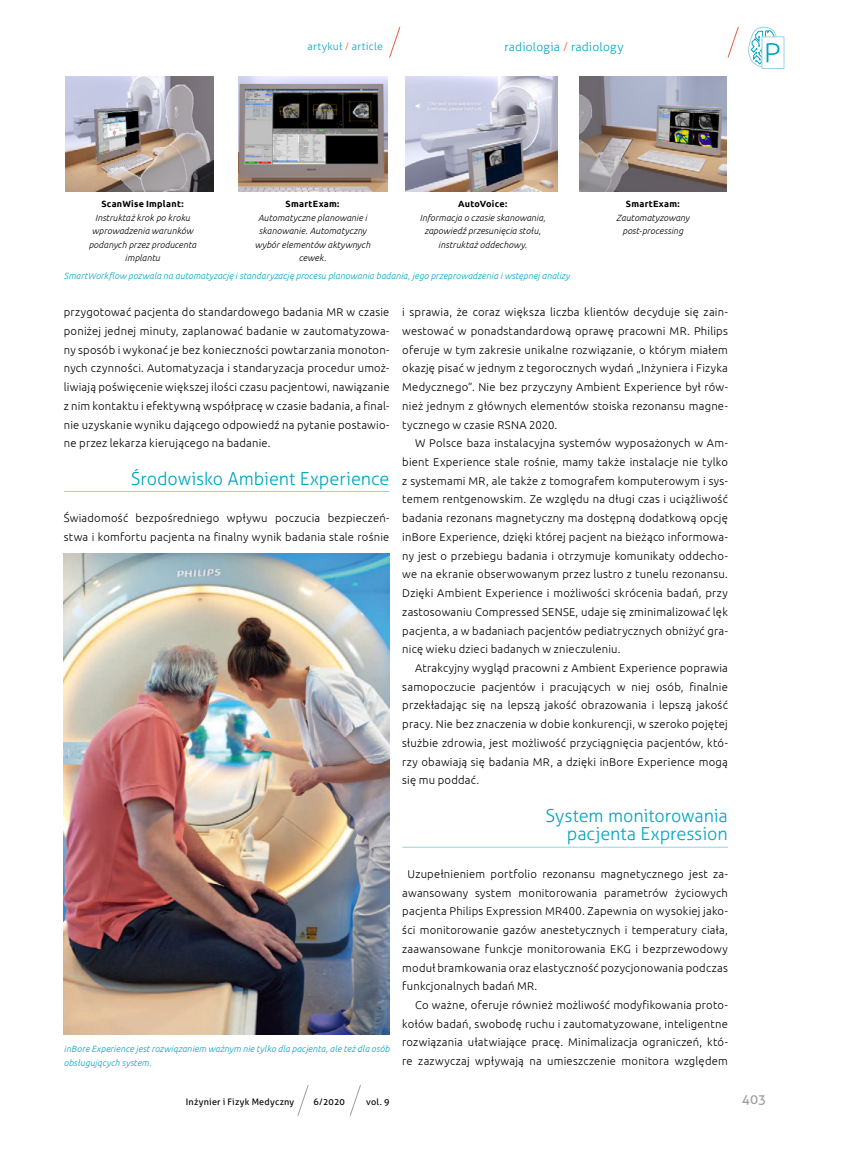
<style>
.page{position:relative;width:862px;height:1149px;background:#fff}
.page>*{position:absolute;margin:0;border:0;box-sizing:border-box;transform-origin:0 0}
.t1{font:300 18px/18.8px "Aller";letter-spacing:-.005em;color:#00a6c0;text-align:right}
.t2{font:13.5px "Aller";color:#9d9d9c}
.t3{font:300 12px "Aller";letter-spacing:.015em;color:#00a6c0}
.t4{font:300 11.25px/18.8px "Ubuntu";letter-spacing:.02em;color:#000;text-align:justify}
.t5{font:300 10.5px "Aller";letter-spacing:.025em;color:#00a6c0}
.t6{font:italic 300 9px/13.5px "Ubuntu";letter-spacing:.015em;color:#000;text-align:center}
.t7{font:italic 300 9px/13.5px "Ubuntu";letter-spacing:.015em;color:#00a6c0}
.t8{font:700 9px "Ubuntu";letter-spacing:.03em;color:#000}
.t9{font:9px "Aller";letter-spacing:.025em;color:#000}
.s1{color:#eb5d40}
</style>
<div class="page">
<svg style="left:297px;top:1085px;width:11px;height:30px"></svg>
<svg style="left:389px;top:26px;width:11px;height:32px"></svg>
<svg style="left:350px;top:1085px;width:10px;height:30px"></svg>
<div style="left:761px;top:36px;width:23px;height:33px;background:#fff;border:1px solid #98d4e2"></div>
<svg style="left:713px;top:26px;width:67px;height:127px"></svg>
<hr style="left:64px;top:491px;width:325px;height:1px;background:#98d4e2">
<hr style="left:402px;top:846px;width:325px;height:1px;background:#98d4e2">
<img style="left:66px;top:77px;width:148px;height:114px">
<img style="left:238px;top:77px;width:149px;height:114px">
<img style="left:405px;top:77px;width:152px;height:114px">
<img style="left:579px;top:77px;width:147px;height:114px">
<img style="left:64px;top:553px;width:325px;height:481px">
<p class="t8" style="left:101px;top:198px;width:84px">ScanWise Implant:</p>
<p class="t6" style="left:89px;top:210px;width:109px">Instruktaż krok po kroku wprowadzenia warunków podanych przez producenta implantu</p>
<p class="t5" style="left:307px;top:40px;width:77px">artykuł <span class="s1">/</span> article</p>
<p class="t3" style="left:504px;top:40px;width:120px">radiologia <span class="s1">/</span> radiology</p>
<p class="t8" style="left:285px;top:198px;width:55px">SmartExam:</p>
<p class="t6" style="left:255px;top:210px;width:117px">Automatyczne planowanie i skanowanie. Automatyczny wybór elementów aktywnych cewek.</p>
<p class="t8" style="left:458px;top:198px;width:51px">AutoVoice:</p>
<p class="t6" style="left:419px;top:210px;width:127px">Informacja o czasie skanowania, zapowiedź przesunięcia stołu, instruktaż oddechowy.</p>
<p class="t8" style="left:625px;top:198px;width:55px">SmartExam:</p>
<p class="t6" style="left:616px;top:210px;width:74px">Zautomatyzowany post-processing</p>
<p class="t7" style="left:64px;top:268px;width:507px">SmartWorkflow pozwala na automatyzację i standaryzację procesu planowania badania, jego przeprowadzenia i wstępnej analizy</p>
<p class="t4" style="left:64px;top:302px;width:327px">przygotować pacjenta do standardowego badania MR w czasie poniżej jednej minuty, zaplanować badanie w zautomatyzowa&shy;ny sposób i wykonać je bez konieczności powtarzania monoton&shy;nych czynności. Automatyzacja i standaryzacja procedur umoż&shy;liwiają poświęcenie większej ilości czasu pacjentowi, nawiązanie z nim kontaktu i efektywną współpracę w czasie badania, a final&shy;nie uzyskanie wyniku dającego odpowiedź na pytanie postawio&shy;ne przez lekarza kierującego na badanie.</p>
<h1 class="t1" style="left:131px;top:469px;width:260px">Środowisko Ambient Experience</h1>
<p class="t4" style="left:64px;top:508px;width:327px">Świadomość bezpośredniego wpływu poczucia bezpieczeń&shy;stwa i komfortu pacjenta na finalny wynik badania stale rośnie</p>
<p class="t7" style="left:64px;top:1041px;width:327px">inBore Experience jest rozwiązaniem ważnym nie tylko dla pacjenta, ale też dla osób obsługujących system.</p>
<p class="t4" style="left:402px;top:302px;width:327px">i sprawia, że coraz większa liczba klientów decyduje się zain&shy;westować w ponadstandardową oprawę pracowni MR. Philips oferuje w tym zakresie unikalne rozwiązanie, o którym miałem okazję pisać w jednym z tegorocznych wydań „Inżyniera i Fizyka Medycznego”. Nie bez przyczyny Ambient Experience był rów&shy;nież jednym z głównych elementów stoiska rezonansu magne&shy;tycznego w czasie RSNA 2020.</p>
<p class="t4" style="left:402px;top:433px;width:327px;text-indent:13px">W Polsce baza instalacyjna systemów wyposażonych w Am&shy;bient Experience stale rośnie, mamy także instalacje nie tylko z systemami MR, ale także z tomografem komputerowym i sys&shy;temem rentgenowskim. Ze względu na długi czas i uciążliwość badania rezonans magnetyczny ma dostępną dodatkową opcję inBore Experience, dzięki której pacjent na bieżąco informowa&shy;ny jest o przebiegu badania i otrzymuje komunikaty oddecho&shy;we na ekranie obserwowanym przez lustro z tunelu rezonansu.<br>Dzięki Ambient Experience i możliwości skrócenia badań, przy zastosowaniu Compressed SENSE, udaje się zminimalizować lęk pacjenta, a w badaniach pacjentów pediatrycznych obniżyć gra&shy;nicę wieku dzieci badanych w znieczuleniu.</p>
<p class="t4" style="left:402px;top:658px;width:327px;text-indent:13px">Atrakcyjny wygląd pracowni z Ambient Experience poprawia samopoczucie pacjentów i pracujących w niej osób, finalnie przekładając się na lepszą jakość obrazowania i lepszą jakość pracy. Nie bez znaczenia w dobie konkurencji, w szeroko pojętej służbie zdrowia, jest możliwość przyciągnięcia pacjentów, któ&shy;rzy obawiają się badania MR, a dzięki inBore Experience mogą się mu poddać.</p>
<h1 class="t1" style="left:545px;top:805px;width:184px">System monitorowania pacjenta Expression</h1>
<p class="t4" style="left:402px;top:864px;width:327px;text-indent:5px">Uzupełnieniem portfolio rezonansu magnetycznego jest za&shy;awansowany system monitorowania parametrów życiowych pacjenta Philips Expression MR400. Zapewnia on wysokiej jako&shy;ści monitorowanie gazów anestetycznych i temperatury ciała, zaawansowane funkcje monitorowania EKG i bezprzewodowy moduł bramkowania oraz elastyczność pozycjonowania podczas funkcjonalnych badań MR.</p>
<p class="t4" style="left:402px;top:994px;width:327px;text-indent:13px">Co ważne, oferuje również możliwość modyfikowania proto&shy;kołów badań, swobodę ruchu i zautomatyzowane, inteligentne rozwiązania ułatwiające pracę. Minimalizacja ograniczeń, któ&shy;re zazwyczaj wpływają na umieszczenie monitora względem</p>
<p class="t9" style="left:186px;top:1095px;width:110px">Inżynier i Fizyk Medyczny</p>
<p class="t9" style="left:313px;top:1095px;width:33px">6/2020</p>
<p class="t9" style="left:366px;top:1095px;width:25px">vol. 9</p>
<p class="t2" style="left:741px;top:1090px;width:26px">403</p>
</div>
